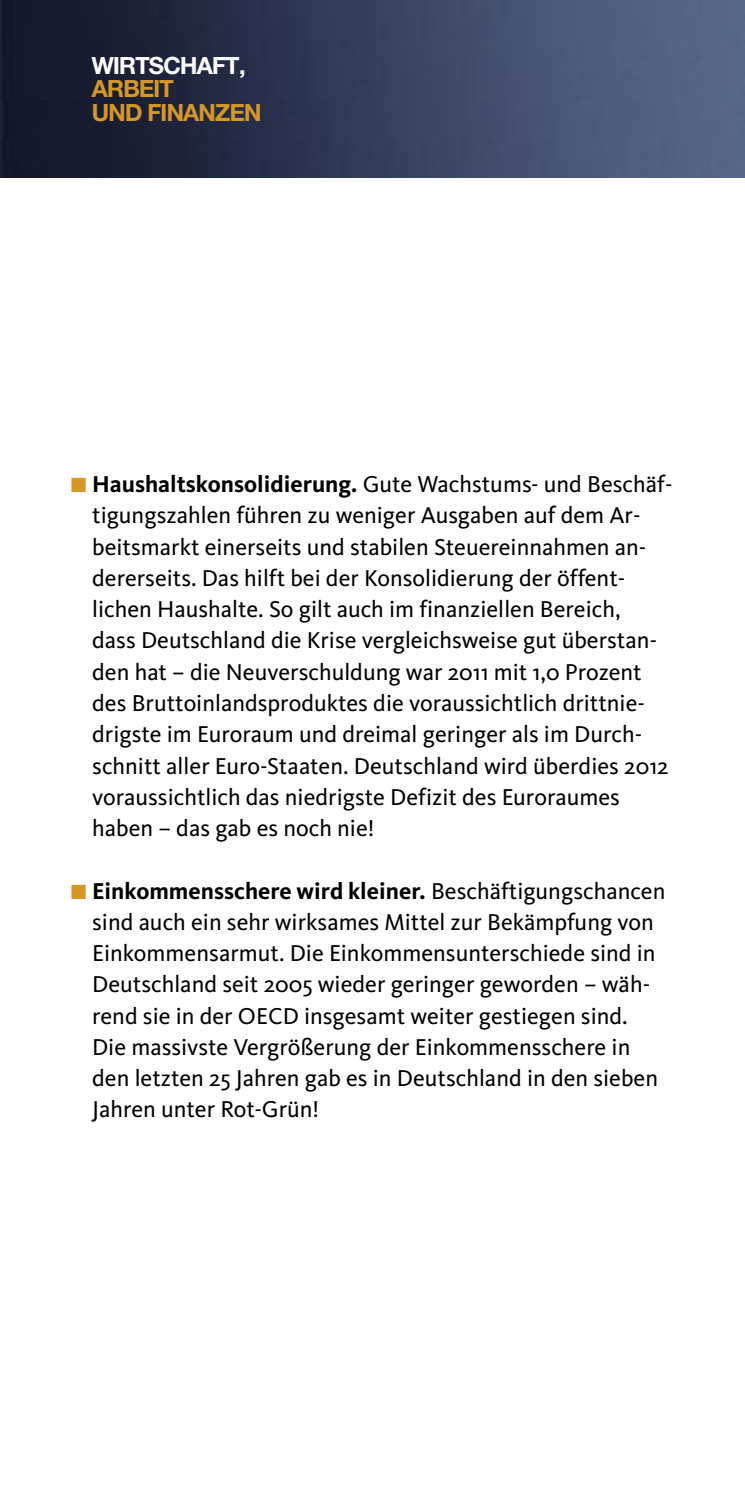
<style>
.page{position:relative;width:745px;height:1489px;background:#fff}
.page>*{position:absolute;margin:0;border:0;box-sizing:border-box;transform-origin:0 0}
.t1{font:23.75px/31.2px "CDU Kievit";color:#000}
.t2{font:700 23.75px/23.8px "CDU Helvetica";color:#d59824}
.t3{font:700 23.75px "CDU Helvetica";color:#fff}
.s1{font-weight:700}
</style>
<div class="page">
<img style="left:0;top:0;width:744px;height:177px">
<p class="t3" style="left:92px;top:50px;width:155px">WIRTSCHAFT,</p>
<p class="t2" style="left:92px;top:77px;width:170px">ARBEIT<br>UND FINANZEN</p>
<p class="t1" style="left:92px;top:471px;width:581px"><span class="s1">Haushaltskonsolidierung.</span> Gute Wachstums- und Beschäf&shy;tigungszahlen führen zu weniger Ausgaben auf dem Ar&shy;beitsmarkt einerseits und stabilen Steuereinnahmen an&shy;dererseits. Das hilft bei der Konsolidierung der öffent&shy;lichen Haushalte. So gilt auch im finanziellen Bereich,<br>dass Deutschland die Krise vergleichsweise gut überstan&shy;den hat – die Neuverschuldung war 2011 mit 1,0 Prozent des Bruttoinlandsproduktes die voraussichtlich drittnie&shy;drigste im Euroraum und dreimal geringer als im Durch&shy;schnitt aller Euro-Staaten. Deutschland wird überdies 2012 voraussichtlich das niedrigste Defizit des Euroraumes haben – das gab es noch nie!</p>
<p class="t1" style="left:92px;top:877px;width:574px"><span class="s1">Einkommensschere wird kleiner.</span> Beschäftigungschancen sind auch ein sehr wirksames Mittel zur Bekämpfung von Einkommensarmut. Die Einkommensunterschiede sind in Deutschland seit 2005 wieder geringer geworden – wäh&shy;rend sie in der OECD insgesamt weiter gestiegen sind.<br>Die massivste Vergrößerung der Einkommensschere in den letzten 25 Jahren gab es in Deutschland in den sieben Jahren unter Rot-Grün!</p>
</div>
